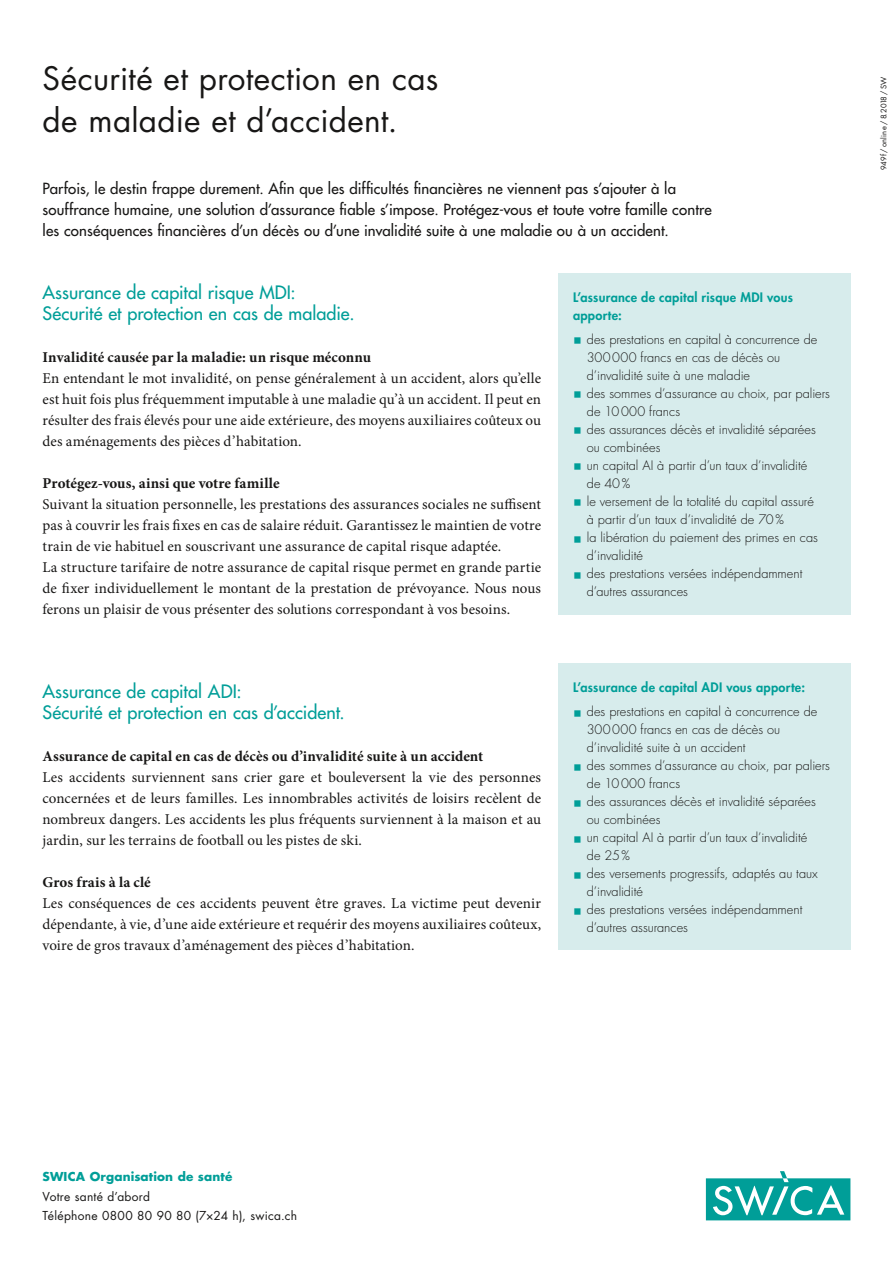
<style>
.page{position:relative;width:893px;height:1263px;background:#fff}
.page>*{position:absolute;margin:0;border:0;box-sizing:border-box;transform-origin:0 0}
.t1{font:31.5px/42px "Futura Std";letter-spacing:.01em;color:#181716}
.t2{font:500 18px/21px "Futura Std";letter-spacing:.005em;color:#009e98}
.t3{font:15px/21px "Minion Pro";letter-spacing:.005em;color:#181716;text-align:justify}
.t4{font:500 15px/21px "Futura Std";letter-spacing:.01em;color:#181716}
.t5{font:700 15px "Minion Pro";letter-spacing:.005em;color:#181716}
.t6{font:300 12.75px/18px "Futura Std";color:#181716}
.t7{font:800 12.75px/18px "Futura Std";letter-spacing:.02em;color:#009e98}
.t8{font:12px/19.8px "Futura Std";letter-spacing:.025em;color:#181716}
.t9{font:700 12px "Futura Std";letter-spacing:.015em;color:#009e98}
.t10{font:7.5px "Futura Std";letter-spacing:.03em;color:#181716}
.s1{font-family:"Minion Pro";font-weight:400;font-size:21.75px;color:#009e98}
</style>
<div class="page">
<svg style="left:706px;top:1171px;width:144px;height:49px"></svg>
<div style="left:558px;top:273px;width:292px;height:341px;background:#d7ecec"></div>
<div style="left:558px;top:663px;width:292px;height:287px;background:#d7ecec"></div>
<h1 class="t1" style="left:43px;top:58px;width:397px">Sécurité et protection en cas de maladie et d’accident.</h1>
<p class="t4" style="left:43px;top:178px;width:671px">Parfois, le destin frappe durement. Afin que les difficultés financières ne viennent pas s’ajouter à la souffrance humaine, une solution d’assurance fiable s’impose. Protégez-vous et toute votre famille contre les conséquences financières d’un décès ou d’une invalidité suite à une maladie ou à un accident.</p>
<p class="t2" style="left:43px;top:282px;width:314px">Assurance de capital risque MDI:<br>Sécurité et protection en cas de maladie.</p>
<p class="t5" style="left:43px;top:347px;width:330px">Invalidité causée par la maladie: un risque méconnu</p>
<p class="t3" style="left:43px;top:368px;width:500px">En entendant le mot invalidité, on pense généralement à un accident, alors qu’elle est huit fois plus fréquemment imputable à une maladie qu’à un accident. Il peut en résulter des frais élevés pour une aide extérieure, des moyens auxiliaires coûteux ou des aménagements des pièces d’habitation.</p>
<p class="t5" style="left:43px;top:473px;width:239px">Protégez-vous, ainsi que votre famille</p>
<p class="t3" style="left:43px;top:494px;width:500px;text-align:left">Suivant la situation personnelle, les prestations des assurances sociales ne suffisent pas à couvrir les frais fixes en cas de salaire réduit. Garantissez le maintien de votre train de vie habituel en souscrivant une assurance de capital risque adaptée.<br>La structure tarifaire de notre assurance de capital risque permet en grande partie de fixer individuellement le montant de la prestation de prévoyance. Nous nous ferons un plaisir de vous présenter des solutions correspondant à vos besoins.</p>
<p class="t2" style="left:43px;top:681px;width:304px">Assurance de capital ADI:<br>Sécurité et protection en cas d’accident.</p>
<p class="t5" style="left:43px;top:746px;width:442px">Assurance de capital en cas de décès ou d’invalidité suite à un accident</p>
<p class="t3" style="left:43px;top:767px;width:500px">Les accidents surviennent sans crier gare et bouleversent la vie des personnes concernées et de leurs familles. Les innombrables activités de loisirs recèlent de nombreux dangers. Les accidents les plus fréquents surviennent à la maison et au jardin, sur les terrains de football ou les pistes de ski.</p>
<p class="t5" style="left:43px;top:872px;width:110px">Gros frais à la clé</p>
<p class="t3" style="left:43px;top:893px;width:500px">Les conséquences de ces accidents peuvent être graves. La victime peut devenir dépendante, à vie, d’une aide extérieure et requérir des moyens auxiliaires coûteux, voire de gros travaux d’aménagement des pièces d’habitation.</p>
<p class="t7" style="left:573px;top:288px;width:221px">L’assurance de capital risque MDI vous apporte:</p>
<p class="t6" style="left:587px;top:331px;width:232px;text-indent:-14px"><span class="s1">■</span> des prestations en capital à concurrence de<br>300000 francs en cas de décès ou d’invalidité suite à une maladie</p>
<p class="t6" style="left:587px;top:385px;width:245px;text-indent:-14px"><span class="s1">■</span> des sommes d’assurance au choix, par paliers de 10000 francs</p>
<p class="t6" style="left:587px;top:421px;width:231px;text-indent:-14px"><span class="s1">■</span> des assurances décès et invalidité séparées ou combinées</p>
<p class="t6" style="left:587px;top:457px;width:222px;text-indent:-14px"><span class="s1">■</span> un capital AI à partir d’un taux d’invalidité de 40%</p>
<p class="t6" style="left:587px;top:493px;width:229px;text-indent:-14px"><span class="s1">■</span> le versement de la totalité du capital assuré à partir d’un taux d’invalidité de 70%</p>
<p class="t6" style="left:587px;top:529px;width:233px;text-indent:-14px"><span class="s1">■</span> la libération du paiement des primes en cas d’invalidité</p>
<p class="t6" style="left:587px;top:565px;width:217px;text-indent:-14px"><span class="s1">■</span> des prestations versées indépendamment d’autres assurances</p>
<p class="t7" style="left:573px;top:678px;width:234px">L’assurance de capital ADI vous apporte:</p>
<p class="t6" style="left:587px;top:703px;width:232px;text-indent:-14px"><span class="s1">■</span> des prestations en capital à concurrence de<br>300000 francs en cas de décès ou d’invalidité suite à un accident</p>
<p class="t6" style="left:587px;top:757px;width:245px;text-indent:-14px"><span class="s1">■</span> des sommes d’assurance au choix, par paliers de 10000 francs</p>
<p class="t6" style="left:587px;top:793px;width:231px;text-indent:-14px"><span class="s1">■</span> des assurances décès et invalidité séparées ou combinées</p>
<p class="t6" style="left:587px;top:829px;width:222px;text-indent:-14px"><span class="s1">■</span> un capital AI à partir d’un taux d’invalidité de 25%</p>
<p class="t6" style="left:587px;top:865px;width:233px;text-indent:-14px"><span class="s1">■</span> des versements progressifs, adaptés au taux d’invalidité</p>
<p class="t6" style="left:587px;top:901px;width:217px;text-indent:-14px"><span class="s1">■</span> des prestations versées indépendamment d’autres assurances</p>
<p class="t10" style="left:879px;top:170px;width:95px;rotate:-90deg">949f / online / 8.2018 /SW</p>
<p class="t9" style="left:43px;top:1168px;width:191px">SWICA Organisation de santé</p>
<p class="t8" style="left:43px;top:1186px;width:256px">Votre santé d’abord<br>Téléphone 0800 80 90 80 (7×24 h), swica.ch</p>
</div>
